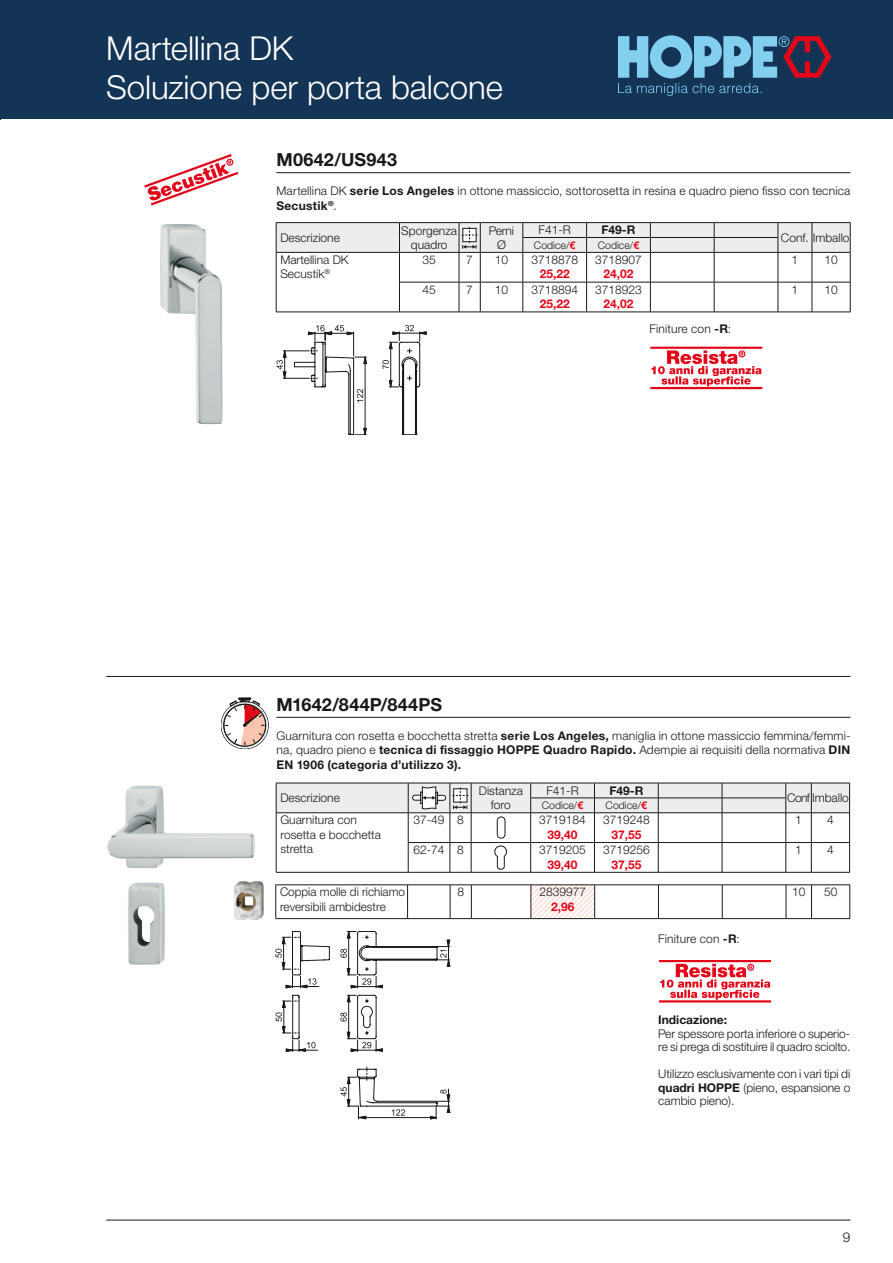
<style>
.page{position:relative;width:893px;height:1263px;background:#fff}
.page>*{position:absolute;margin:0;border:0;box-sizing:border-box;transform-origin:0 0}
.t1{font:300 33px/39.6px "Helvetica Neue LTW1 G";letter-spacing:-.005em;color:#fff}
.t2{font:700 18px "Helvetica Neue LTW1 G";letter-spacing:.02em;color:#1a1918}
.t3{font:300 13.5px "Helvetica Neue LTW1 G";color:#1a1918}
.t4{font:300 12px/14.4px "Helvetica Neue LTW1 G";color:#1a1918}
.t5{font:700 12px "Helvetica Neue LTW1 G";color:#e30619}
.t6{font:700 12px "Helvetica Neue LTW1 G";color:#1a1918}
.t7{font:300 10.5px "Helvetica Neue LTW1 G";color:#1a1918}
.s1{font-weight:700}
.s2{font-weight:700;color:#e30619}
</style>
<div class="page">
<div style="left:0;top:0;width:893px;height:119px;background:#143455"></div>
<svg style="left:618px;top:35px;width:213px;height:61px"></svg>
<img style="left:160px;top:224px;width:63px;height:200px">
<hr style="left:106px;top:676px;width:744px;height:1px;background:#1a1918">
<hr style="left:106px;top:1220px;width:744px;height:1px;background:#1a1918">
<hr style="left:276px;top:172px;width:574px;height:1px;background:#1a1918">
<svg style="left:144px;top:154px;width:95px;height:52px"></svg>
<svg style="left:276px;top:222px;width:575px;height:91px"></svg>
<hr style="left:650px;top:387px;width:112px;height:2px;background:#e30619">
<hr style="left:650px;top:347px;width:112px;height:2px;background:#e30619">
<svg style="left:651px;top:350px;width:111px;height:36px"></svg>
<hr style="left:276px;top:717px;width:574px;height:1px;background:#1a1918">
<div style="left:222px;top:702px;width:46px;height:46px;border:1px solid #fff;border-radius:50%"></div>
<div style="left:224px;top:704px;width:42px;height:42px;border:1px solid #1a1918;border-radius:50%"></div>
<svg style="left:225px;top:698px;width:42px;height:49px"></svg>
<svg style="left:276px;top:783px;width:574px;height:90px"></svg>
<hr style="left:659px;top:1000px;width:112px;height:2px;background:#e30619">
<hr style="left:659px;top:960px;width:112px;height:2px;background:#e30619">
<svg style="left:660px;top:964px;width:110px;height:36px"></svg>
<svg style="left:532px;top:885px;width:62px;height:33px"></svg>
<hr style="left:276px;top:884px;width:132px;height:1px;background:#1a1918">
<hr style="left:275px;top:885px;width:1px;height:33px;background:#1a1918">
<hr style="left:408px;top:884px;width:42px;height:1px;background:#1a1918">
<hr style="left:407px;top:885px;width:1px;height:33px;background:#1a1918">
<svg style="left:450px;top:884px;width:21px;height:1px"></svg>
<hr style="left:450px;top:885px;width:1px;height:33px;background:#1a1918">
<hr style="left:471px;top:884px;width:30px;height:1px;background:#1a1918">
<hr style="left:471px;top:885px;width:1px;height:33px;background:#1a1918">
<hr style="left:501px;top:884px;width:30px;height:1px;background:#1a1918">
<hr style="left:531px;top:884px;width:64px;height:1px;background:#1a1918">
<hr style="left:531px;top:885px;width:1px;height:33px;background:#1a1918">
<hr style="left:595px;top:884px;width:63px;height:1px;background:#1a1918">
<hr style="left:594px;top:885px;width:1px;height:33px;background:#1a1918">
<hr style="left:658px;top:884px;width:64px;height:1px;background:#1a1918">
<hr style="left:658px;top:885px;width:1px;height:33px;background:#1a1918">
<hr style="left:722px;top:884px;width:64px;height:1px;background:#1a1918">
<hr style="left:722px;top:885px;width:1px;height:33px;background:#1a1918">
<svg style="left:786px;top:884px;width:25px;height:1px"></svg>
<hr style="left:786px;top:885px;width:1px;height:33px;background:#1a1918">
<hr style="left:811px;top:884px;width:39px;height:1px;background:#1a1918">
<hr style="left:811px;top:885px;width:1px;height:33px;background:#1a1918">
<hr style="left:849px;top:885px;width:1px;height:33px;background:#1a1918">
<hr style="left:276px;top:918px;width:132px;height:1px;background:#1a1918">
<hr style="left:408px;top:918px;width:42px;height:1px;background:#1a1918">
<svg style="left:450px;top:918px;width:21px;height:1px"></svg>
<hr style="left:471px;top:918px;width:30px;height:1px;background:#1a1918">
<hr style="left:501px;top:918px;width:30px;height:1px;background:#1a1918">
<hr style="left:531px;top:918px;width:64px;height:1px;background:#1a1918">
<hr style="left:595px;top:918px;width:63px;height:1px;background:#1a1918">
<hr style="left:658px;top:918px;width:64px;height:1px;background:#1a1918">
<hr style="left:722px;top:918px;width:64px;height:1px;background:#1a1918">
<svg style="left:786px;top:918px;width:25px;height:1px"></svg>
<hr style="left:811px;top:918px;width:39px;height:1px;background:#1a1918">
<img style="left:255px;top:881px;width:9px;height:39px">
<svg style="left:276px;top:325px;width:150px;height:110px"></svg>
<svg style="left:275px;top:931px;width:175px;height:188px"></svg>
<img style="left:107px;top:785px;width:148px;height:180px">
<h1 class="t1" style="left:106px;top:28px;width:398px">Martellina DK<br>Soluzione per porta balcone</h1>
<h2 class="t2" style="left:276px;top:148px;width:122px">M0642/US943</h2>
<p class="t4" style="left:276px;top:184px;width:575px">Martellina DK <span class="s1">serie Los Angeles</span> in ottone massiccio, sottorosetta in resina e quadro pieno fisso con tecnica<br><span class="s1">Secustik</span><sup>®</sup>.</p>
<p class="t4" style="left:280px;top:230px;width:61px">Descrizione</p>
<p class="t4" style="left:401px;top:223px;width:57px;text-align:center">Sporgenza quadro</p>
<p class="t4" style="left:489px;top:223px;width:27px;text-align:center">Perni<br>Ø</p>
<p class="t4" style="left:539px;top:223px;width:34px">F41-R</p>
<p class="t6" style="left:601px;top:223px;width:36px">F49-R</p>
<p class="t4" style="left:781px;top:230px;width:70px">Conf. Imballo</p>
<p class="t7" style="left:534px;top:239px;width:43px">Codice/<span class="s2">€</span></p>
<p class="t7" style="left:598px;top:239px;width:43px">Codice/<span class="s2">€</span></p>
<p class="t4" style="left:280px;top:252px;width:70px">Martellina DK<br>Secustik<sup>®</sup></p>
<p class="t4" style="left:423px;top:252px;width:15px">35</p>
<p class="t4" style="left:466px;top:252px;width:8px">7</p>
<p class="t4" style="left:495px;top:252px;width:15px">10</p>
<p class="t4" style="left:531px;top:252px;width:48px">3718878</p>
<p class="t5" style="left:540px;top:267px;width:32px">25,22</p>
<p class="t4" style="left:423px;top:282px;width:15px">45</p>
<p class="t4" style="left:466px;top:282px;width:8px">7</p>
<p class="t4" style="left:495px;top:282px;width:15px">10</p>
<p class="t4" style="left:531px;top:282px;width:48px">3718894</p>
<p class="t5" style="left:540px;top:296px;width:32px">25,22</p>
<p class="t4" style="left:595px;top:252px;width:48px">3718907</p>
<p class="t5" style="left:603px;top:267px;width:32px">24,02</p>
<p class="t4" style="left:595px;top:282px;width:48px">3718923</p>
<p class="t5" style="left:603px;top:296px;width:32px">24,02</p>
<p class="t4" style="left:649px;top:322px;width:83px">Finiture con <span class="s1">-R</span>:</p>
<p class="t4" style="left:792px;top:252px;width:8px">1</p>
<p class="t4" style="left:824px;top:252px;width:15px">10</p>
<p class="t4" style="left:792px;top:282px;width:8px">1</p>
<p class="t4" style="left:824px;top:282px;width:15px">10</p>
<h2 class="t2" style="left:276px;top:693px;width:167px">M1642/844P/844PS</h2>
<p class="t4" style="left:276px;top:728px;width:576px;text-align:justify">Guarnitura con rosetta e bocchetta stretta <span class="s1">serie Los Angeles,</span> maniglia in ottone massiccio femmina/femmi&shy;na, quadro pieno e <span class="s1">tecnica di fissaggio HOPPE Quadro Rapido.</span> Adempie ai requisiti della normativa <span class="s1">DIN EN 1906 (categoria d’utilizzo 3).</span></p>
<p class="t4" style="left:280px;top:791px;width:61px">Descrizione</p>
<p class="t4" style="left:479px;top:783px;width:46px;text-align:center">Distanza foro</p>
<p class="t4" style="left:546px;top:783px;width:34px">F41-R</p>
<p class="t6" style="left:609px;top:783px;width:36px">F49-R</p>
<p class="t4" style="left:787px;top:791px;width:63px">Conf Imballo</p>
<p class="t7" style="left:542px;top:799px;width:43px">Codice/<span class="s2">€</span></p>
<p class="t7" style="left:606px;top:799px;width:43px">Codice/<span class="s2">€</span></p>
<p class="t4" style="left:280px;top:813px;width:102px">Guarnitura con rosetta e bocchetta stretta</p>
<p class="t4" style="left:413px;top:813px;width:52px">37-49 8</p>
<p class="t4" style="left:539px;top:813px;width:48px">3719184</p>
<p class="t5" style="left:548px;top:827px;width:32px">39,40</p>
<p class="t4" style="left:413px;top:842px;width:52px">62-74 8</p>
<p class="t4" style="left:539px;top:842px;width:48px">3719205</p>
<p class="t5" style="left:548px;top:857px;width:32px">39,40</p>
<p class="t4" style="left:280px;top:885px;width:127px">Coppia molle di richiamo reversibili ambidestre</p>
<p class="t4" style="left:457px;top:885px;width:8px">8</p>
<p class="t4" style="left:539px;top:885px;width:48px">2839977</p>
<p class="t5" style="left:551px;top:899px;width:25px">2,96</p>
<p class="t4" style="left:603px;top:813px;width:48px">3719248</p>
<p class="t5" style="left:611px;top:827px;width:32px">37,55</p>
<p class="t4" style="left:603px;top:842px;width:48px">3719256</p>
<p class="t5" style="left:611px;top:857px;width:32px">37,55</p>
<p class="t4" style="left:658px;top:931px;width:83px">Finiture con <span class="s1">-R</span>:</p>
<p class="t4" style="left:795px;top:813px;width:8px">1</p>
<p class="t4" style="left:827px;top:813px;width:8px">4</p>
<p class="t4" style="left:795px;top:842px;width:8px">1</p>
<p class="t4" style="left:827px;top:842px;width:8px">4</p>
<p class="t4" style="left:792px;top:885px;width:15px">10</p>
<p class="t4" style="left:824px;top:885px;width:15px">50</p>
<p class="t6" style="left:658px;top:1013px;width:70px">Indicazione:</p>
<p class="t4" style="left:658px;top:1027px;width:194px;line-height:13.5px">Per spessore porta inferiore o superio&shy;re si prega di sostituire il quadro sciolto.</p>
<p class="t4" style="left:658px;top:1067px;width:194px;line-height:13.5px;text-align:justify">Utilizzo esclusivamente con i vari tipi di <span class="s1">quadri HOPPE</span> (pieno, espansione o cambio pieno).</p>
<p class="t3" style="left:843px;top:1229px;width:9px">9</p>
</div>
